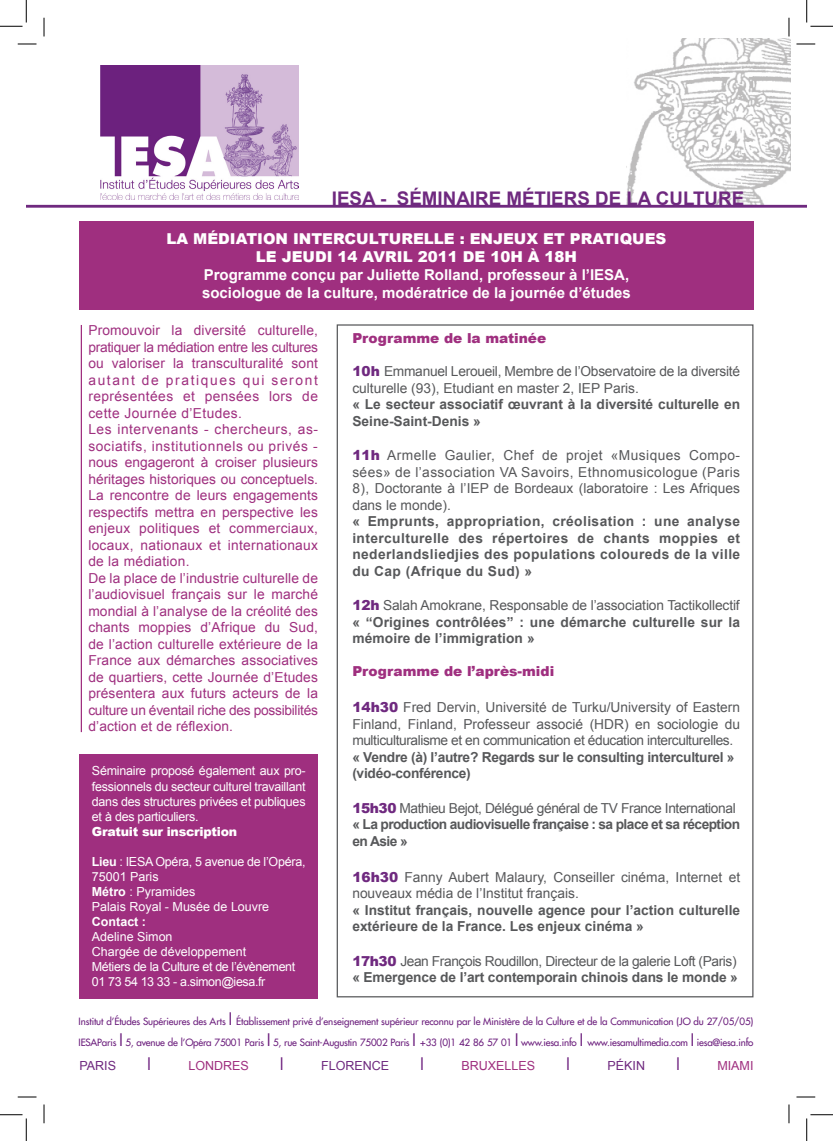
<style>
.page{position:relative;width:833px;height:1141px;background:#fff}
.page>*{position:absolute;margin:0;border:0;box-sizing:border-box;transform-origin:0 0}
.t1{font:700 18.75px "Arial";color:#6f297f}
.t2{font:700 15px "Arial";color:#fff}
.t3{font:900 15px "Arial";color:#fff}
.t4{font:14.62px "Futura LT";color:#6c1f7d}
.t5{font:13.75px/16.5px "Arial";letter-spacing:.03em;color:#9f2f7f;text-align:justify}
.t6{font:13.75px/16.5px "Arial";letter-spacing:-.01em;color:#57585a}
.t7{font:700 13.75px/16.5px "Arial";color:#57585a}
.t8{font:13.75px "Arial";letter-spacing:-.03em;color:#57585a}
.t9{font:700 13.75px "Arial";letter-spacing:-.02em;color:#57585a}
.t10{font:700 13.75px/16.5px "Arial";letter-spacing:-.04em;color:#57585a}
.t11{font:900 13.75px "Arial";letter-spacing:.01em;color:#9f2f7f}
.t12{font:12.5px/15px "Arial";letter-spacing:-.02em;color:#fff;text-align:justify}
.t13{font:12.5px "Arial";color:#fff}
.t14{font:900 12.5px "Arial";color:#fff}
.t15{font:12.5px "Arial";color:#9f2f7f}
.t16{font:12.5px "Arial";color:#6f297f}
.t17{font:700 12.5px "Arial";color:#fff}
.t18{font:9.75px "Futura LT";letter-spacing:-.01em;color:#6c1f7d}
.s1{font-weight:900;color:#6f297f}
.s2{font-weight:700}
.s3{font-size:14.62px}
</style>
<div class="page">
<img style="left:626px;top:38px;width:164px;height:167px">
<div style="left:79px;top:221px;width:674px;height:88px;background:#9f2f7f"></div>
<hr style="left:81px;top:325px;width:1px;height:407px;background:#9f2f7f">
<hr style="left:26px;top:205px;width:780px;height:3px;background:#6f297f">
<div style="left:79px;top:754px;width:239px;height:243px;background:#9f2f7f"></div>
<img style="left:101px;top:65px;width:197px;height:135px">
<svg style="left:18px;top:43px;width:18px;height:2px"></svg>
<svg style="left:796px;top:43px;width:18px;height:2px"></svg>
<svg style="left:18px;top:1096px;width:18px;height:1px"></svg>
<svg style="left:796px;top:1096px;width:18px;height:1px"></svg>
<svg style="left:43px;top:18px;width:2px;height:18px"></svg>
<svg style="left:43px;top:1104px;width:2px;height:19px"></svg>
<svg style="left:788px;top:18px;width:1px;height:18px"></svg>
<svg style="left:788px;top:1104px;width:1px;height:19px"></svg>
<svg style="left:0;top:0;width:27px;height:27px"></svg>
<svg style="left:0;top:1114px;width:27px;height:26px"></svg>
<svg style="left:806px;top:0;width:26px;height:27px"></svg>
<svg style="left:806px;top:1114px;width:26px;height:26px"></svg>
<p class="t1" style="left:332px;top:186px;width:12px">iesa</p>
<p class="t1" style="left:380px;top:186px;width:89px">- séminaire</p>
<p class="t1" style="left:506px;top:186px;width:51px">métiers</p>
<p class="t1" style="left:594px;top:186px;width:136px">de la culture</p>
<p class="t3" style="left:166px;top:228px;width:501px">La médiation interculturelle : enjeux et pratiques</p>
<p class="t3" style="left:256px;top:246px;width:322px">le jeudi 14 avril 2011 de 10h à 18h</p>
<p class="t2" style="left:203px;top:265px;width:427px">Programme conçu par Juliette Rolland, professeur à l’IESA,</p>
<p class="t2" style="left:202px;top:283px;width:430px">sociologue de la culture, modératrice de la journée d’études</p>
<p class="t5" style="left:88px;top:322px;width:231px">Promouvoir la diversité culturelle, pratiquer la médiation entre les cultures ou valoriser la transculturalité sont autant de pratiques qui seront</p>
<p class="t5" style="left:88px;top:388px;width:231px">représentées et pensées lors de cette Journée d’Etudes.</p>
<p class="t5" style="left:88px;top:421px;width:231px">Les intervenants - chercheurs, as&shy;sociatifs, institutionnels ou privés -</p>
<p class="t5" style="left:88px;top:454px;width:231px">nous engageront à croiser plusieurs héritages historiques ou conceptuels.<br>La rencontre de leurs engagements respectifs mettra en perspective les enjeux politiques et commerciaux, locaux, nationaux et internationaux de la médiation.</p>
<p class="t5" style="left:88px;top:569px;width:231px">De la place de l’industrie culturelle de l’audiovisuel français sur le marché mondial à l’analyse de la créolité des chants moppies d’Afrique du Sud, de l’action culturelle extérieure de la France aux démarches associatives de quartiers, cette Journée d’Etudes présentera aux futurs acteurs de la culture un éventail riche des possibilités d’action et de réflexion.</p>
<p class="t11" style="left:352px;top:328px;width:195px">Programme de la matinée</p>
<p class="t6" style="left:352px;top:363px;width:389px"><span class="s1">10h</span> Emmanuel Leroueil, Membre de l’Observatoire de la diversité culturelle (93), Etudiant en master 2, IEP Paris.</p>
<p class="t7" style="left:352px;top:396px;width:389px">« Le secteur associatif œuvrant à la diversité culturelle en<br>Seine-Saint-Denis »</p>
<p class="t6" style="left:352px;top:447px;width:389px;text-align:justify"><span class="s1">11h</span> Armelle Gaulier, Chef de projet «Musiques Compo&shy;sées» de l’association VA Savoirs, Ethnomusicologue (Paris 8), Doctorante à l’IEP de Bordeaux (laboratoire : Les Afriques dans le monde).</p>
<p class="t7" style="left:352px;top:513px;width:389px;text-align:justify">« Emprunts, appropriation, créolisation : une analyse interculturelle des répertoires de chants moppies et nederlandsliedjies des populations coloureds de la ville du Cap (Afrique du Sud) »</p>
<p class="t6" style="left:352px;top:597px;width:389px"><span class="s1">12h</span> Salah Amokrane, Responsable de l’association Tactikollectif</p>
<p class="t7" style="left:352px;top:614px;width:389px">« “Origines contrôlées” : une démarche culturelle sur la mémoire de l’immigration »</p>
<p class="t11" style="left:352px;top:661px;width:203px">Programme de l’après-midi</p>
<p class="t6" style="left:352px;top:699px;width:389px;text-align:justify"><span class="s1">14h30</span> Fred Dervin, Université de Turku/University of Eastern Finland, Finland, Professeur associé (HDR) en sociologie du multiculturalisme et en communication et éducation interculturelles.</p>
<p class="t9" style="left:352px;top:747px;width:383px">« Vendre (à) l’autre? Regards sur le consulting interculturel »</p>
<p class="t9" style="left:352px;top:764px;width:120px">(vidéo-conférence)</p>
<p class="t8" style="left:352px;top:799px;width:384px"><span class="s1">15h30</span> Mathieu Bejot, Délégué général de TV France International</p>
<p class="t10" style="left:352px;top:816px;width:389px">« La production audiovisuelle française : sa place et sa réception en Asie »</p>
<p class="t6" style="left:352px;top:868px;width:389px"><span class="s1">16h30</span> Fanny Aubert Malaury, Conseiller cinéma, Internet et nouveaux média de l’Institut français.</p>
<p class="t7" style="left:352px;top:902px;width:389px">« Institut français, nouvelle agence pour l’action culturelle extérieure de la France. Les enjeux cinéma »</p>
<p class="t8" style="left:352px;top:952px;width:385px"><span class="s1">17h30</span> Jean François Roudillon, Directeur de la galerie Loft (Paris)</p>
<p class="t7" style="left:352px;top:969px;width:387px">« Emergence de l’art contemporain chinois dans le monde »</p>
<p class="t12" style="left:92px;top:763px;width:215px">Séminaire proposé également aux pro&shy;fessionnels du secteur culturel travaillant dans des structures privées et publiques et à des particuliers.</p>
<p class="t14" style="left:92px;top:821px;width:147px">Gratuit sur inscription</p>
<p class="t12" style="left:92px;top:853px;width:215px"><span class="s2">Lieu</span> : IESA Opéra, 5 avenue de l’Opéra,<br>75001 Paris</p>
<p class="t13" style="left:92px;top:882px;width:105px"><span class="s2">Métro</span> : Pyramides</p>
<p class="t13" style="left:92px;top:897px;width:179px">Palais Royal - Musée de Louvre</p>
<p class="t17" style="left:92px;top:912px;width:56px">Contact :</p>
<p class="t13" style="left:92px;top:927px;width:82px">Adeline Simon</p>
<p class="t13" style="left:92px;top:942px;width:156px">Chargée de développement</p>
<p class="t12" style="left:92px;top:958px;width:205px">Métiers de la Culture et de l’évènement</p>
<p class="t12" style="left:92px;top:973px;width:175px">01 73 54 13 33 - a.simon@iesa.fr</p>
<p class="t18" style="left:79px;top:1014px;width:676px">Institut d’études Supérieures des Arts <span class="s3">l</span> établissement privé d’enseignement supérieur reconnu par le Ministère de la Culture et de la Communication (JO du 27/05/05)</p>
<p class="t18" style="left:79px;top:1035px;width:676px">IESAParis <span class="s3">l</span> 5, avenue de l’Opéra 75001 Paris <span class="s3">l</span> 5, rue Saint-Augustin 75002 Paris <span class="s3">l</span> +33 (0)1 42 86 57 01 <span class="s3">l</span> www.iesa.info <span class="s3">l</span> www.iesamultimedia.com <span class="s3">l</span> iesa@iesa.info</p>
<p class="t16" style="left:79px;top:1057px;width:38px">PARIS</p>
<p class="t4" style="left:147px;top:1054px;width:5px">l</p>
<p class="t15" style="left:188px;top:1057px;width:62px">LONDRES</p>
<p class="t4" style="left:280px;top:1054px;width:5px">l</p>
<p class="t16" style="left:321px;top:1057px;width:70px">FLORENCE</p>
<p class="t4" style="left:420px;top:1054px;width:5px">l</p>
<p class="t15" style="left:461px;top:1057px;width:75px">BRUXELLES</p>
<p class="t4" style="left:566px;top:1054px;width:5px">l</p>
<p class="t16" style="left:607px;top:1057px;width:39px">PéKIN</p>
<p class="t4" style="left:676px;top:1054px;width:5px">l</p>
<p class="t15" style="left:717px;top:1057px;width:38px">MIAMI</p>
</div>
